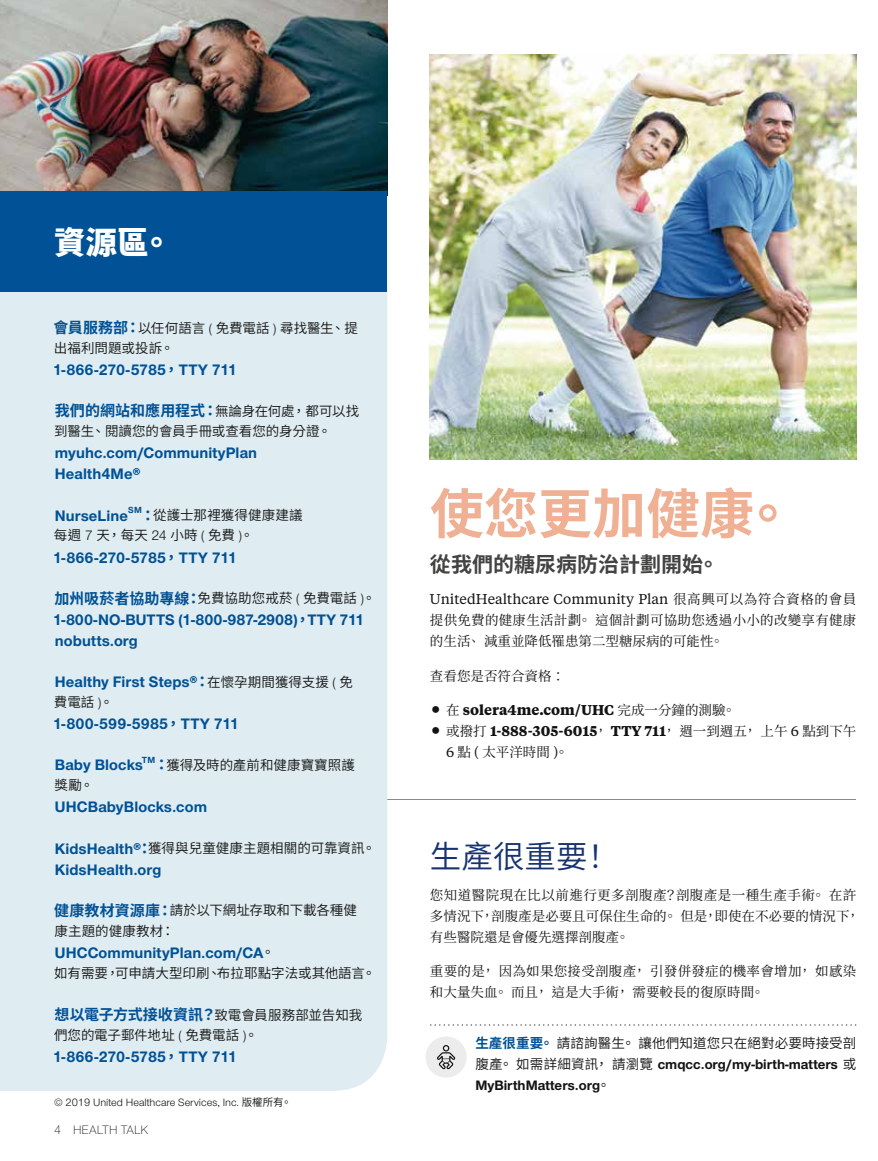
<style>
.page{position:relative;width:878px;height:1161px;background:#fff}
.page>*{position:absolute;margin:0;border:0;box-sizing:border-box;transform-origin:0 0}
.t1{font:700 54px "Source Han Sans TW";color:#f0b094}
.t2{font:31.5px "Source Han Sans TW";color:#163270}
.t3{font:800 31.5px "Source Han Sans TW";color:#fff}
.t4{font:700 21px "Source Han Sans TW";color:#424441}
.t5{font:700 15.75px/21px "UHC Sans";letter-spacing:.005em;color:#005195}
.t6{font:700 15.75px "UHC Sans";letter-spacing:-.015em;color:#005195}
.t7{font:700 15px "Source Han Sans TW";letter-spacing:.005em;color:#005195}
.t8{font:700 14.1px/21px "UHC Serif Text";color:#121212}
.t9{font:700 14.1px/21px "UHC Sans";color:#121212}
.t10{font:14.1px "UHC Serif Text";color:#121212}
.t11{font:13.5px/20.2px "Source Han Sans TW";color:#121212}
.t12{font:13.5px/21px "Source Han Serif TC";letter-spacing:.02em;color:#121212}
.t13{font:13.5px/21px "Source Han Serif TC";color:#121212}
.t14{font:300 12.6px "UHC Sans";color:#121212}
.t15{font:10.95px "UHC Sans";color:#121212}
.t16{font:700 9.15px "UHC Sans";color:#005195}
.s1{font-weight:700;font-size:15px;color:#005195}
.s2{font-family:"UHC Sans";font-size:14.1px}
.s3{font-family:"Source Han Sans TW";font-size:15px}
.s4{font-weight:400;font-size:13.5px;color:#121212}
.s5{font-family:"Source Han Sans TW";font-weight:400;font-size:13.5px;color:#121212}
.s6{font-weight:400;font-size:14.1px;color:#121212}
.s7{font-family:"UHC Sans";font-weight:700;font-size:15.75px;color:#005195}
.s8{font-family:"Source Han Sans TW";font-size:10.5px}
.s9{font-family:"Source Han Serif TC";font-size:13.5px}
.s10{font-family:"Source Han Serif TC";font-weight:400;font-size:13.5px}
.s11{font-weight:400}
.s12{font-family:"UHC Serif Text";font-size:14.1px}
.s13{font-weight:700;color:#005195}
.s14{font-family:"Source Han Sans TW";font-weight:400;font-size:13.5px}
</style>
<div class="page">
<hr style="left:364px;top:799px;width:492px;height:1px;background:#888a8a">
<div style="left:0;top:292px;width:387px;height:799px;background:#dfecf1"></div>
<img style="left:0;top:0;width:387px;height:191px">
<div style="left:0;top:191px;width:387px;height:101px;background:#005195"></div>
<svg style="left:430px;top:1024px;width:426px;height:2px"></svg>
<div style="left:425px;top:1036px;width:41px;height:42px;background:#ebeceb;border-radius:50%"></div>
<svg style="left:437px;top:1045px;width:18px;height:24px"></svg>
<img style="left:430px;top:54px;width:426px;height:406px">
<h2 class="t3" style="left:54px;top:224px;width:120px">資源區。</h2>
<p class="t11" style="left:53px;top:318px;width:306px"><span class="s1">會員服務部：</span>以任何語言 <span class="s2">(</span> 免費電話 <span class="s2">)</span> 尋找醫生、提出福利問題或投訴。</p>
<p class="t6" style="left:53px;top:359px;width:185px">1-866-270-5785<span class="s3">，</span>TTY 711</p>
<p class="t7" style="left:55px;top:402px;width:306px">我們的網站和應用程式：<span class="s4">無論身在何處，都可以找</span></p>
<p class="t11" style="left:54px;top:421px;width:278px">到醫生、閱讀您的會員手冊或查看您的身分證。</p>
<p class="t5" style="left:55px;top:442px;width:204px">myuhc.com/CommunityPlan<br>Health4Me®</p>
<p class="t5" style="left:55px;top:504px;width:75px">NurseLine</p>
<p class="t16" style="left:128px;top:504px;width:15px">SM</p>
<p class="t11" style="left:54px;top:505px;width:250px;text-indent:87px"><span class="s1">：</span>從護士那裡獲得健康建議每週 <span class="s2">7</span> 天，每天 <span class="s2">24</span> 小時 <span class="s2">(</span> 免費 <span class="s2">)</span>。</p>
<p class="t6" style="left:53px;top:547px;width:185px">1-866-270-5785<span class="s3">，</span>TTY 711</p>
<p class="t11" style="left:54px;top:589px;width:323px"><span class="s1">加州吸菸者協助專線：</span>免費協助您戒菸 <span class="s2">(</span> 免費電話 <span class="s2">)</span>。</p>
<p class="t5" style="left:53px;top:609px;width:313px">1-800-NO-BUTTS (1-800-987-2908)<span class="s3">，</span>TTY 711 nobutts.org</p>
<p class="t5" style="left:55px;top:671px;width:299px">Healthy First Steps®<span class="s3">：</span><span class="s5">在懷孕期間獲得支援</span> <span class="s6">(</span> <span class="s5">免</span></p>
<p class="t11" style="left:54px;top:692px;width:61px">費電話 <span class="s2">)</span>。</p>
<p class="t5" style="left:53px;top:713px;width:188px">1-800-599-5985<span class="s3">，</span>TTY 711</p>
<p class="t5" style="left:55px;top:754px;width:90px">Baby Blocks</p>
<p class="t16" style="left:142px;top:754px;width:15px">TM</p>
<p class="t11" style="left:154px;top:755px;width:202px"><span class="s1">：</span>獲得及時的產前和健康寶寶照護</p>
<p class="t11" style="left:55px;top:775px;width:41px">獎勵。</p>
<p class="t5" style="left:55px;top:796px;width:154px">UHCBabyBlocks.com</p>
<p class="t11" style="left:55px;top:838px;width:322px"><span class="s7">KidsHealth®</span><span class="s1">：</span>獲得與兒童健康主題相關的可靠資訊。</p>
<p class="t5" style="left:55px;top:858px;width:108px">KidsHealth.org</p>
<p class="t11" style="left:54px;top:901px;width:304px"><span class="s1">健康教材資源庫：</span>請於以下網址存取和下載各種健康主題的健康教材：</p>
<p class="t5" style="left:55px;top:942px;width:221px">UHCCommunityPlan.com/CA<span class="s5">。</span></p>
<p class="t11" style="left:54px;top:964px;width:323px">如有需要，可申請大型印刷、布拉耶點字法或其他語言。</p>
<p class="t7" style="left:55px;top:1006px;width:309px">想以電子方式接收資訊？<span class="s4">致電會員服務部並告知我</span></p>
<p class="t11" style="left:54px;top:1025px;width:205px">們您的電子郵件地址 <span class="s2">(</span> 免費電話 <span class="s2">)</span>。</p>
<p class="t6" style="left:53px;top:1046px;width:185px">1-866-270-5785<span class="s3">，</span>TTY 711</p>
<p class="t15" style="left:54px;top:1095px;width:239px">© 2019 United Healthcare Services, Inc. <span class="s8">版權所有。</span></p>
<p class="t14" style="left:54px;top:1121px;width:96px">4 HEALTH TALK</p>
<h1 class="t1" style="left:430px;top:483px;width:366px">使您更加健康。</h1>
<h3 class="t4" style="left:430px;top:552px;width:290px">從我們的糖尿病防治計劃開始。</h3>
<p class="t10" style="left:430px;top:590px;width:428px">UnitedHealthcare Community Plan <span class="s9">很高興可以為符合資格的會員</span></p>
<p class="t12" style="left:430px;top:610px;width:428px">提供免費的健康生活計劃。這個計劃可協助您透過小小的改變享有健康的生活、減重並降低罹患第二型糖尿病的可能性。</p>
<p class="t13" style="left:430px;top:665px;width:136px">查看您是否符合資格：</p>
<p class="t8" style="left:446px;top:699px;width:411px"><span class="s10">在</span> solera4me.com/UHC <span class="s10">完成一分鐘的測驗。<br>或撥打</span> 1-888-305-6015<span class="s10">，</span> TTY 711<span class="s10">，週一到週五，上午</span> <span class="s11">6</span> <span class="s10">點到下午</span></p>
<p class="t13" style="left:446px;top:742px;width:124px"><span class="s12">6</span> 點 <span class="s12">(</span> 太平洋時間 <span class="s12">)</span>。</p>
<h2 class="t2" style="left:430px;top:838px;width:183px">生產很重要！</h2>
<p class="t13" style="left:430px;top:885px;width:431px">您知道醫院現在比以前進行更多剖腹產？剖腹產是一種生產手術。在許多情況下，剖腹產是必要且可保住生命的。但是，即使在不必要的情況下，有些醫院還是會優先選擇剖腹產。</p>
<p class="t12" style="left:430px;top:961px;width:428px">重要的是，因為如果您接受剖腹產，引發併發症的機率會增加，如感染和大量失血。而且，這是大手術，需要較長的復原時間。</p>
<p class="t11" style="left:475px;top:1033px;width:382px"><span class="s13">生產很重要。</span>請諮詢醫生。讓他們知道您只在絕對必要時接受剖</p>
<p class="t9" style="left:475px;top:1053px;width:382px"><span class="s14">腹產。如需詳細資訊，請瀏覽</span> cmqcc.org/my-birth-matters <span class="s14">或<br></span>MyBirthMatters.org<span class="s14">。</span></p>
</div>
